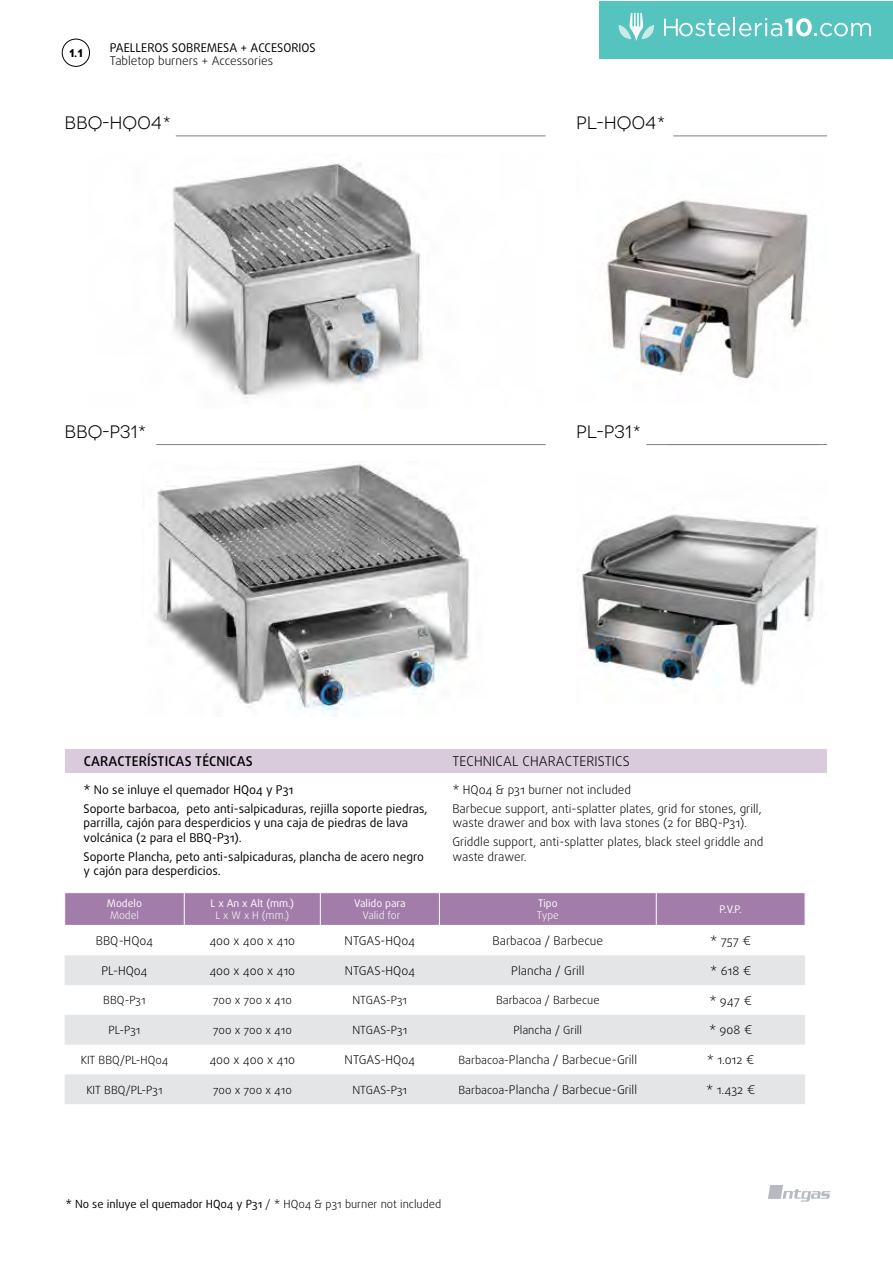
<style>
.page{position:relative;width:893px;height:1263px;background:#fff}
.page>*{position:absolute;margin:0;border:0;box-sizing:border-box;transform-origin:0 0}
.t1{font:18px "Novecentowide";color:#000}
.t2{font:300 13.5px "Daxline Pro";letter-spacing:.01em;color:#000}
.t3{font:500 13.5px "Daxline Pro";letter-spacing:.01em;color:#000}
.t4{font:300 12px/18.6px "Daxline Pro";color:#000}
.t5{font:12px/14.4px "Daxline Pro";color:#000}
.t6{font:300 11.25px "Daxline Pro";color:#000}
.t7{font:11.25px "Daxline Pro";color:#000}
.t8{font:700 11.25px "Novecentowide";color:#000}
.t9{font:10.5px "Daxline Pro";color:#fff}
.t10{font:300 10.5px "Daxline Pro";color:#fff}
.s1{font-size:11.25px}
.s2{font-weight:300}
</style>
<div class="page">
<div style="left:65px;top:749px;width:762px;height:23px;background:#d9cbdc"></div>
<hr style="left:176px;top:136px;width:370px;height:1px;background:#808284">
<hr style="left:156px;top:444px;width:390px;height:1px;background:#808284">
<hr style="left:673px;top:136px;width:154px;height:1px;background:#808284">
<hr style="left:646px;top:444px;width:181px;height:1px;background:#808284">
<div style="left:62px;top:39px;width:28px;height:28px;border:1px solid #000;border-radius:50%"></div>
<img style="left:172px;top:162px;width:251px;height:236px">
<img style="left:582px;top:514px;width:236px;height:172px">
<img style="left:606px;top:200px;width:202px;height:179px">
<img style="left:154px;top:463px;width:315px;height:254px">
<svg style="left:768px;top:1185px;width:62px;height:16px"></svg>
<svg style="left:65px;top:893px;width:740px;height:32px;background:#a27ea9"></svg>
<svg style="left:65px;top:955px;width:740px;height:149px;fill:#e4e5e6"></svg>
<hr style="left:184px;top:893px;width:1px;height:32px;background:#fff">
<hr style="left:320px;top:893px;width:1px;height:32px;background:#fff">
<hr style="left:439px;top:893px;width:1px;height:32px;background:#fff">
<hr style="left:656px;top:893px;width:1px;height:32px;background:#fff">
<div style="left:600px;top:1px;width:293px;height:57px;background:#55c3be"></div>
<svg style="left:664px;top:18px;width:207px;height:18px"></svg>
<svg style="left:618px;top:13px;width:36px;height:28px"></svg>
<p class="t8" style="left:69px;top:46px;width:15px">1.1</p>
<p class="t5" style="left:110px;top:40px;width:207px">PAELLEROS SOBREMESA + ACCESORIOS</p>
<p class="t4" style="left:110px;top:52px;width:165px">Tabletop burners + Accessories</p>
<h1 class="t1" style="left:64px;top:113px;width:109px">BBQ-HQ04*</h1>
<h1 class="t1" style="left:64px;top:421px;width:84px">BBQ-P31*</h1>
<h1 class="t1" style="left:576px;top:113px;width:91px">PL-HQ04*</h1>
<h1 class="t1" style="left:576px;top:421px;width:67px">PL-P31*</h1>
<p class="t3" style="left:84px;top:752px;width:171px">CARACTERÍSTICAS TÉCNICAS</p>
<p class="t5" style="left:84px;top:781px;width:345px;line-height:18.6px">* No se inluye el quemador HQ04 y P31<br>Soporte barbacoa, peto anti-salpicaduras, rejilla soporte piedras,</p>
<p class="t5" style="left:84px;top:816px;width:326px">parrilla, cajón para desperdicios y una caja de piedras de lava volcánica (2 para el BBQ-P31).</p>
<p class="t5" style="left:84px;top:849px;width:342px">Soporte Plancha, peto anti-salpicaduras, plancha de acero negro y cajón para desperdicios.</p>
<p class="t2" style="left:452px;top:752px;width:179px">TECHNICAL CHARACTERISTICS</p>
<p class="t4" style="left:452px;top:781px;width:311px">* HQ04 &amp; p31 burner not included<br>Barbecue support, anti-splatter plates, grid for stones, grill,</p>
<p class="t4" style="left:452px;top:814px;width:312px">waste drawer and box with lava stones (2 for BBQ-P31).<br>Griddle support, anti-splatter plates, black steel griddle and</p>
<p class="t4" style="left:452px;top:847px;width:76px">waste drawer.</p>
<p class="t9" style="left:107px;top:896px;width:37px">Modelo</p>
<p class="t10" style="left:110px;top:909px;width:30px">Model</p>
<p class="t9" style="left:211px;top:896px;width:85px">L x An x Alt (mm.)</p>
<p class="t10" style="left:215px;top:909px;width:75px">L x W x H (mm.)</p>
<p class="t9" style="left:354px;top:896px;width:53px">Valido para</p>
<p class="t10" style="left:362px;top:909px;width:39px">Valid for</p>
<p class="t9" style="left:538px;top:896px;width:21px">Tipo</p>
<p class="t10" style="left:537px;top:909px;width:24px">Type</p>
<p class="t9" style="left:720px;top:902px;width:24px">P.V.P.</p>
<p class="t4" style="left:96px;top:932px;width:59px">BBQ-HQ04</p>
<p class="t4" style="left:209px;top:932px;width:87px">400 x 400 x 410</p>
<p class="t4" style="left:345px;top:932px;width:72px">NTGAS-HQ04</p>
<p class="t4" style="left:493px;top:932px;width:112px">Barbacoa / Barbecue</p>
<p class="t4" style="left:710px;top:932px;width:42px">* 757 €</p>
<p class="t4" style="left:101px;top:961px;width:47px">PL-HQ04</p>
<p class="t4" style="left:209px;top:961px;width:87px">400 x 400 x 410</p>
<p class="t4" style="left:345px;top:961px;width:72px">NTGAS-HQ04</p>
<p class="t4" style="left:511px;top:961px;width:75px">Plancha / Grill</p>
<p class="t4" style="left:710px;top:961px;width:43px">* 618 €</p>
<p class="t6" style="left:103px;top:993px;width:44px">BBQ-P31</p>
<p class="t6" style="left:213px;top:993px;width:81px">700 x 700 x 410</p>
<p class="t6" style="left:352px;top:993px;width:56px">NTGAS-P31</p>
<p class="t6" style="left:496px;top:993px;width:105px">Barbacoa / Barbecue</p>
<p class="t4" style="left:709px;top:991px;width:44px">* 947 €</p>
<p class="t6" style="left:109px;top:1023px;width:33px">PL-P31</p>
<p class="t6" style="left:213px;top:1023px;width:81px">700 x 700 x 410</p>
<p class="t6" style="left:352px;top:1023px;width:56px">NTGAS-P31</p>
<p class="t6" style="left:513px;top:1023px;width:70px">Plancha / Grill</p>
<p class="t4" style="left:709px;top:1021px;width:45px">* 908 €</p>
<p class="t6" style="left:81px;top:1052px;width:89px">KIT BBQ/PL-HQ04</p>
<p class="t4" style="left:209px;top:1051px;width:87px">400 x 400 x 410</p>
<p class="t4" style="left:345px;top:1051px;width:72px">NTGAS-HQ04</p>
<p class="t4" style="left:458px;top:1051px;width:180px"><span class="s1">Barbacoa-</span>Plancha / Barbecue-Grill</p>
<p class="t4" style="left:707px;top:1051px;width:49px">* 1.012 €</p>
<p class="t6" style="left:86px;top:1082px;width:78px">KIT BBQ/PL-P31</p>
<p class="t6" style="left:213px;top:1082px;width:81px">700 x 700 x 410</p>
<p class="t6" style="left:352px;top:1082px;width:56px">NTGAS-P31</p>
<p class="t4" style="left:458px;top:1080px;width:180px"><span class="s1">Barbacoa-</span>Plancha / Barbecue-Grill</p>
<p class="t4" style="left:706px;top:1080px;width:51px">* 1.432 €</p>
<p class="t7" style="left:65px;top:1197px;width:377px">* No se inluye el quemador HQ04 y P31 <span class="s2">/ * HQ04 &amp; p31 burner not included</span></p>
</div>
